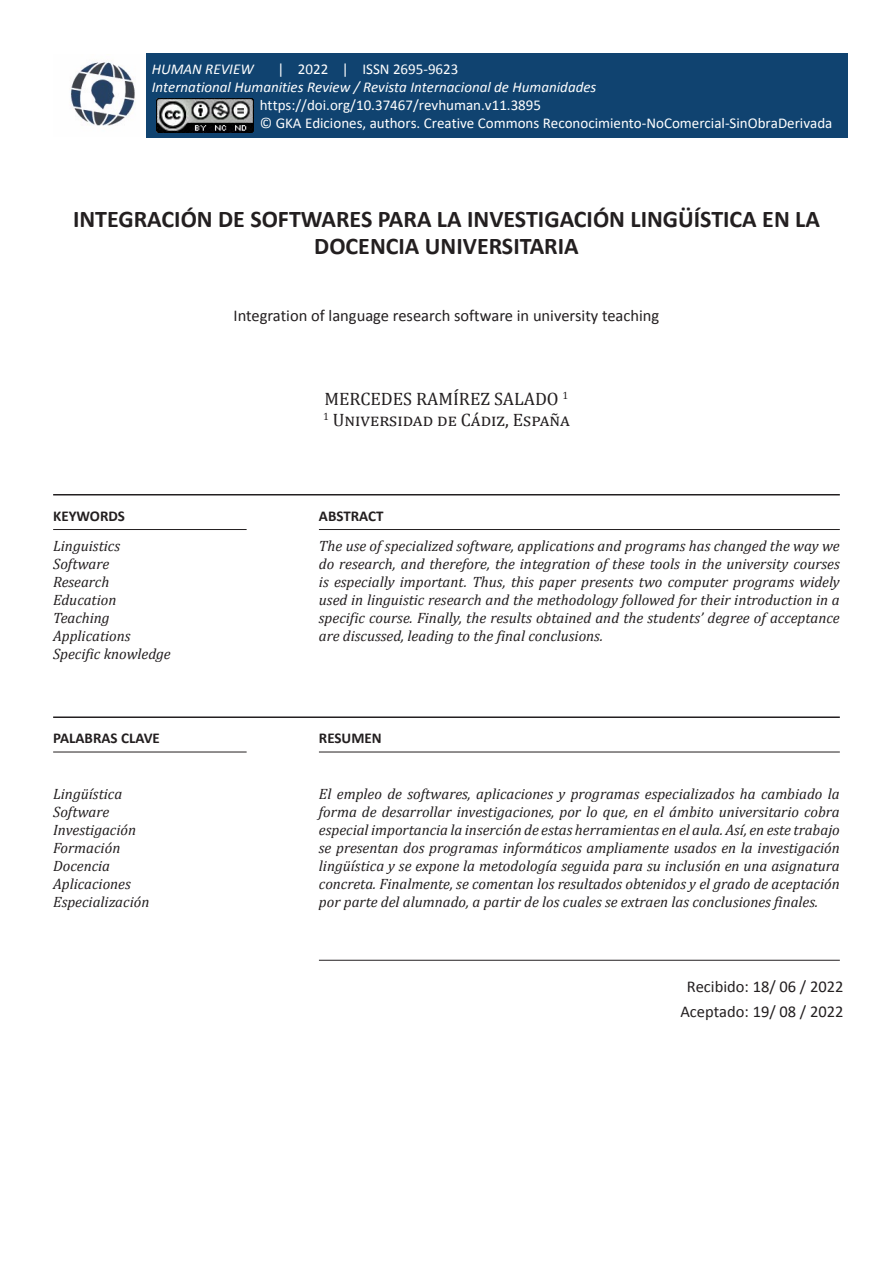
<style>
.page{position:relative;width:893px;height:1263px;background:#fff}
.page>*{position:absolute;margin:0;border:0;box-sizing:border-box;transform-origin:0 0}
.Titulo_Artículo{font:700 24px/27px "Calibri";color:#231f20;text-align:center}
.Autor{font:18px "Cambria";letter-spacing:.045em;color:#231f20}
.Autor-2{font:18px "Cambria";color:#231f20}
.Titulo_Ingles{font:16.5px "Calibri";color:#231f20}
.DATE-HOME{font:16.5px/24.6px "Calibri";color:#231f20;text-align:center}
.CONTENT-HOME{font:italic 15px/18px "Cambria";color:#231f20;text-align:justify}
.t1{font:15px "Calibri";color:#fff}
.t2{font:italic 15px "Calibri";color:#fff}
.WORDS-HOME{font:700 15px "Calibri";color:#231f20}
</style>
<div class="page">
<hr style="left:53px;top:494px;width:787px;height:1px;background:#231f20">
<hr style="left:53px;top:716px;width:787px;height:2px;background:#231f20">
<hr style="left:53px;top:529px;width:194px;height:1px;background:#231f20">
<hr style="left:53px;top:752px;width:194px;height:1px;background:#231f20">
<hr style="left:319px;top:529px;width:521px;height:1px;background:#231f20">
<hr style="left:319px;top:752px;width:521px;height:1px;background:#231f20">
<hr style="left:319px;top:960px;width:521px;height:1px;background:#231f20">
<img style="left:70px;top:62px;width:66px;height:64px">
<div style="left:146px;top:53px;width:702px;height:85px;background:#104370"></div>
<img style="left:157px;top:98px;width:96px;height:34px">
<p class="t2" style="left:152px;top:60px;width:103px">HUMAN REVIEW</p>
<p class="t1" style="left:277px;top:60px;width:182px">| 2022 | ISSN 2695-9623</p>
<p class="t2" style="left:152px;top:78px;width:446px">International Humanities Review / Revista Internacional de Humanidades</p>
<p class="t1" style="left:260px;top:96px;width:283px">https://doi.org/10.37467/revhuman.v11.3895</p>
<p class="t1" style="left:260px;top:113px;width:574px">© GKA Ediciones, authors. Creative Commons Reconocimiento-NoComercial-SinObraDerivada</p>
<p class="Titulo_Artículo" style="left:73px;top:205px;width:748px">INTEGRACIÓN DE SOFTWARES PARA LA INVESTIGACIÓN LINGÜÍSTICA EN LA<br>DOCENCIA UNIVERSITARIA</p>
<p class="Titulo_Ingles" style="left:234px;top:305px;width:427px">Integration of language research software in university teaching</p>
<p class="WORDS-HOME" style="left:53px;top:505px;width:73px">KEYWORDS</p>
<p class="CONTENT-HOME" style="left:53px;top:536px;width:68px">Linguistics</p>
<p class="CONTENT-HOME" style="left:53px;top:554px;width:58px">Software</p>
<p class="CONTENT-HOME" style="left:53px;top:572px;width:58px">Research</p>
<p class="CONTENT-HOME" style="left:53px;top:590px;width:65px">Education</p>
<p class="CONTENT-HOME" style="left:53px;top:608px;width:58px">Teaching</p>
<p class="CONTENT-HOME" style="left:53px;top:626px;width:79px">Applications</p>
<p class="CONTENT-HOME" style="left:53px;top:644px;width:119px">Specific knowledge</p>
<p class="WORDS-HOME" style="left:53px;top:728px;width:108px">PALABRAS CLAVE</p>
<p class="CONTENT-HOME" style="left:53px;top:784px;width:71px">Lingüística</p>
<p class="CONTENT-HOME" style="left:53px;top:802px;width:58px">Software</p>
<p class="CONTENT-HOME" style="left:53px;top:820px;width:84px">Investigación</p>
<p class="CONTENT-HOME" style="left:53px;top:838px;width:69px">Formación</p>
<p class="CONTENT-HOME" style="left:53px;top:856px;width:59px">Docencia</p>
<p class="CONTENT-HOME" style="left:53px;top:874px;width:79px">Aplicaciones</p>
<p class="CONTENT-HOME" style="left:53px;top:892px;width:98px">Especialización</p>
<p class="Autor-2" style="left:325px;top:388px;width:245px">MERCEDES RAMÍREZ SALADO <sup>1</sup></p>
<p class="Autor" style="left:323px;top:409px;width:247px"><sup>1</sup> Universidad de Cádiz, España</p>
<p class="WORDS-HOME" style="left:319px;top:505px;width:66px">ABSTRACT</p>
<p class="CONTENT-HOME" style="left:319px;top:536px;width:522px">The use of specialized software, applications and programs has changed the way we do research, and therefore, the integration of these tools in the university courses is especially important. Thus, this paper presents two computer programs widely used in linguistic research and the methodology followed for their introduction in a specific course. Finally, the results obtained and the students’ degree of acceptance are discussed, leading to the final conclusions.</p>
<p class="WORDS-HOME" style="left:319px;top:728px;width:64px">RESUMEN</p>
<p class="CONTENT-HOME" style="left:319px;top:784px;width:522px">El empleo de softwares, aplicaciones y programas especializados ha cambiado la forma de desarrollar investigaciones, por lo que, en el ámbito universitario cobra especial importancia la inserción de estas herramientas en el aula. Así, en este trabajo se presentan dos programas informáticos ampliamente usados en la investigación lingüística y se expone la metodología seguida para su inclusión en una asignatura concreta. Finalmente, se comentan los resultados obtenidos y el grado de aceptación por parte del alumnado, a partir de los cuales se extraen las conclusiones finales.</p>
<p class="DATE-HOME" style="left:680px;top:974px;width:165px">Recibido: 18/ 06 / 2022<br>Aceptado: 19/ 08 / 2022</p>
</div>
